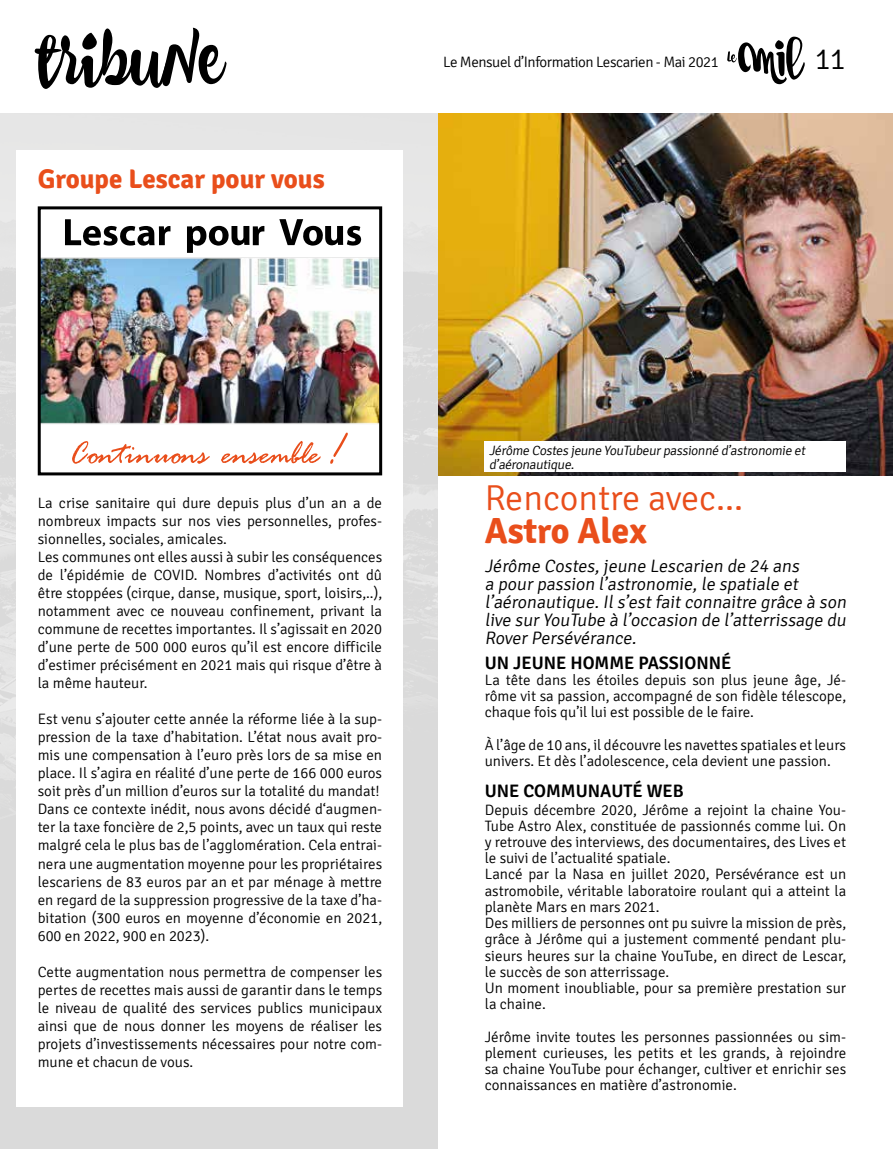
<style>
.page{position:relative;width:893px;height:1149px;background:#fff}
.page>*{position:absolute;margin:0;border:0;box-sizing:border-box;transform-origin:0 0}
.t1{font:87px "Coffe Break Script 1";color:#000}
.t2{font:300 36px "Signika";color:#e94e1b}
.t3{font:700 36px "Signika";color:#e94e1b}
.t4{font:300 30px "Signika";color:#000}
.t5{font:700 27px "Signika";color:#e94e1b}
.t6{font:300 18px/18px "Signika";color:#000}
.t7{font:600 18px "Signika";color:#000}
.t8{font:300 15px/18px "Signika";color:#000}
.t9{font:300 15px "Signika";letter-spacing:-.03em;color:#000}
.t10{font:300 13.5px/13.5px "Signika";color:#000}
</style>
<div class="page">
<svg style="left:727px;top:37px;width:78px;height:47px"></svg>
<img style="left:438px;top:113px;width:455px;height:362px">
<div style="left:485px;top:441px;width:361px;height:31px;background:#fff"></div>
<img style="left:42px;top:245px;width:336px;height:179px">
<div style="left:38px;top:206px;width:344px;height:269px;border:3px solid #000"></div>
<svg style="left:279px;top:219px;width:83px;height:26px"></svg>
<svg style="left:65px;top:219px;width:113px;height:27px"></svg>
<svg style="left:187px;top:225px;width:85px;height:28px"></svg>
<svg style="left:72px;top:432px;width:276px;height:32px"></svg>
<h1 class="t1" style="left:38px;top:-11px;width:188px">tribune</h1>
<h3 class="t5" style="left:38px;top:163px;width:288px">Groupe Lescar pour vous</h3>
<p class="t9" style="left:443px;top:54px;width:277px">Le Mensuel d’Information Lescarien - Mai 2021</p>
<h3 class="t4" style="left:815px;top:43px;width:32px">11</h3>
<p class="t8" style="left:38px;top:494px;width:346px">La crise sanitaire qui dure depuis plus d’un an a de nombreux impacts sur nos vies personnelles, profes&shy;sionnelles, sociales, amicales.<br>Les communes ont elles aussi à subir les conséquences de l’épidémie de COVID. Nombres d’activités ont dû être stoppées (cirque, danse, musique, sport, loisirs,..), notamment avec ce nouveau confinement, privant la commune de recettes importantes. Il s’agissait en 2020 d’une perte de 500 000 euros qu’il est encore difficile d’estimer précisément en 2021 mais qui risque d’être à la même hauteur.</p>
<p class="t8" style="left:38px;top:710px;width:346px">Est venu s’ajouter cette année la réforme liée à la sup&shy;pression de la taxe d’habitation. L’état nous avait pro&shy;mis une compensation à l’euro près lors de sa mise en place. Il s’agira en réalité d’une perte de 166 000 euros soit près d’un million d’euros sur la totalité du mandat!<br>Dans ce contexte inédit, nous avons décidé d‘augmen&shy;ter la taxe foncière de 2,5 points, avec un taux qui reste malgré cela le plus bas de l’agglomération. Cela entrai&shy;nera une augmentation moyenne pour les propriétaires lescariens de 83 euros par an et par ménage à mettre en regard de la suppression progressive de la taxe d’ha&shy;bitation (300 euros en moyenne d’économie en 2021, 600 en 2022, 900 en 2023).</p>
<p class="t8" style="left:38px;top:962px;width:346px;text-align:justify">Cette augmentation nous permettra de compenser les pertes de recettes mais aussi de garantir dans le temps le niveau de qualité des services publics municipaux ainsi que de nous donner les moyens de réaliser les projets d’investissements nécessaires pour notre com&shy;mune et chacun de vous.</p>
<p class="t10" style="left:489px;top:444px;width:320px">Jérôme Costes jeune YouTubeur passionné d’astronomie et d’aéronautique.</p>
<h2 class="t2" style="left:485px;top:478px;width:260px">Rencontre avec...</h2>
<h2 class="t3" style="left:485px;top:509px;width:163px">Astro Alex</h2>
<p class="t6" style="left:485px;top:557px;width:366px">Jérôme Costes, jeune Lescarien de 24 ans<br>a pour passion l’astronomie, le spatiale et l’aéronautique. Il s’est fait connaitre grâce à son live sur YouTube à l’occasion de l’atterrissage du Rover Persévérance.</p>
<p class="t7" style="left:485px;top:652px;width:248px">UN JEUNE HOMME PASSIONNÉ</p>
<p class="t8" style="left:485px;top:671px;width:363px;line-height:16.2px;text-align:justify">La tête dans les étoiles depuis son plus jeune âge, Jé&shy;rôme vit sa passion, accompagné de son fidèle télescope, chaque fois qu’il lui est possible de le faire.</p>
<p class="t8" style="left:485px;top:736px;width:363px;line-height:16.2px">À l’âge de 10 ans, il découvre les navettes spatiales et leurs univers. Et dès l’adolescence, cela devient une passion.</p>
<p class="t7" style="left:485px;top:780px;width:200px">UNE COMMUNAUTÉ WEB</p>
<p class="t8" style="left:485px;top:801px;width:363px;line-height:16.2px">Depuis décembre 2020, Jérôme a rejoint la chaine You-Tube Astro Alex, constituée de passionnés comme lui. On y retrouve des interviews, des documentaires, des Lives et le suivi de l’actualité spatiale.<br>Lancé par la Nasa en juillet 2020, Persévérance est un astromobile, véritable laboratoire roulant qui a atteint la planète Mars en mars 2021.<br>Des milliers de personnes ont pu suivre la mission de près, grâce à Jérôme qui a justement commenté pendant plu&shy;sieurs heures sur la chaine YouTube, en direct de Lescar, le succès de son atterrissage.<br>Un moment inoubliable, pour sa première prestation sur la chaine.</p>
<p class="t8" style="left:485px;top:1028px;width:363px;line-height:16.2px;text-align:justify">Jérôme invite toutes les personnes passionnées ou sim&shy;plement curieuses, les petits et les grands, à rejoindre sa chaine YouTube pour échanger, cultiver et enrichir ses connaissances en matière d’astronomie.</p>
</div>
